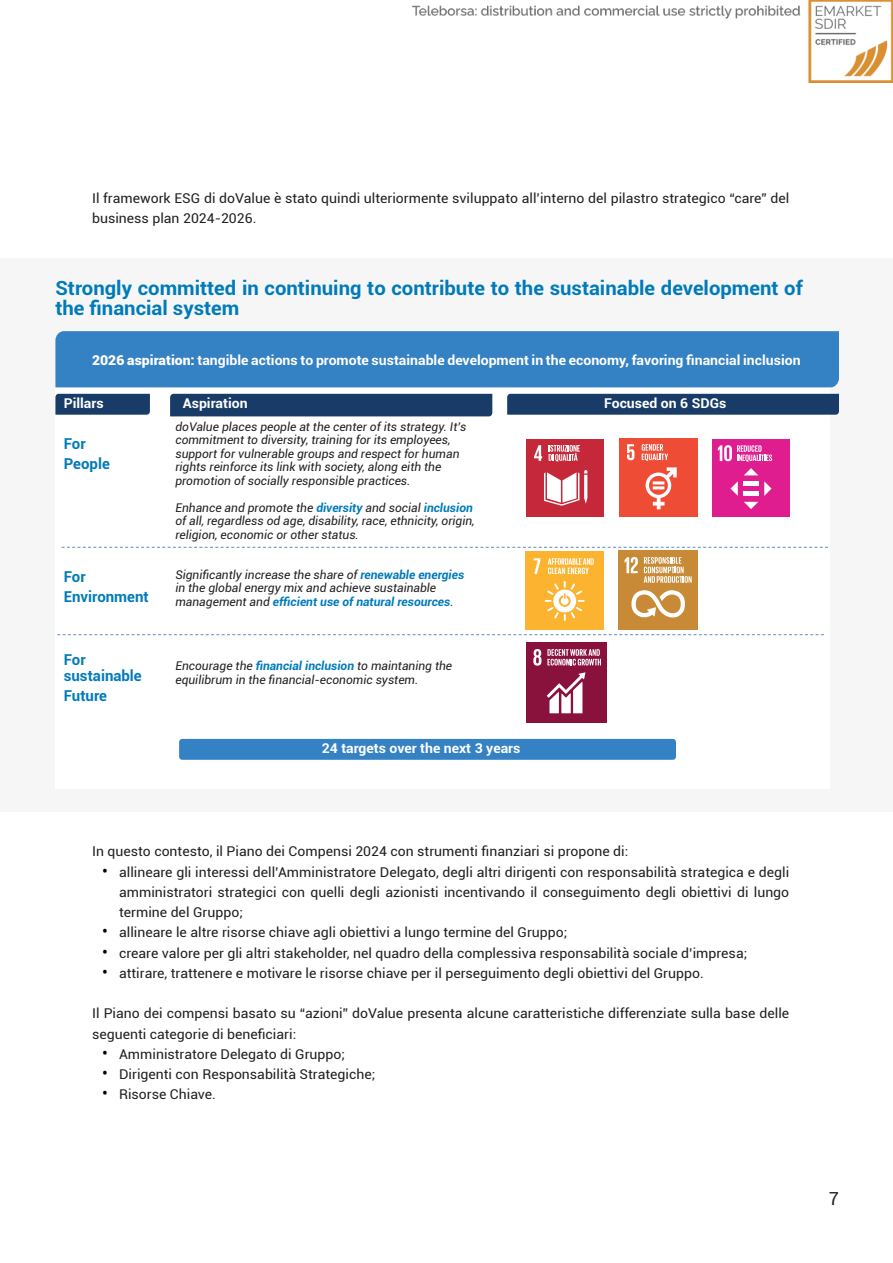
<style>
.page{position:relative;width:893px;height:1263px;background:#fff}
.page>*{position:absolute;margin:0;border:0;box-sizing:border-box;transform-origin:0 0}
.t1{font:700 19.5px/20.2px "Roboto";color:#007bba;scale:1.04 1}
.t2{font:18px "Roboto";color:#231f20}
.t3{font:700 15px/20.2px "Roboto";color:#007bba}
.t4{font:13.5px/20.2px "Roboto";color:#231f20;scale:1.04 1}
.t5{font:700 13.5px "Roboto";color:#fff;scale:1.04 1}
.t6{font:italic 12px/13.5px "Roboto";color:#231f20}
.s1{font-weight:900}
.s2{font-weight:700;color:#007bba}
.s3{font-size:16.5px;color:#000001}
</style>
<div class="page">
<div style="left:0;top:259px;width:893px;height:553px;background:#f6f6f7"></div>
<div style="left:56px;top:382px;width:774px;height:407px;background:#fff"></div>
<div style="left:55px;top:331px;width:784px;height:56px;background:#3481c3"></div>
<svg style="left:62px;top:547px;width:766px;height:1px"></svg>
<div style="left:179px;top:739px;width:497px;height:21px;background:#3481c3;border-radius:3px"></div>
<div style="left:55px;top:394px;width:95px;height:21px;background:#183c67"></div>
<div style="left:170px;top:394px;width:322px;height:22px;background:#183c67"></div>
<div style="left:507px;top:394px;width:332px;height:21px;background:#183c67"></div>
<svg style="left:57px;top:634px;width:767px;height:1px"></svg>
<div style="left:526px;top:439px;width:78px;height:77px;background:#c52939"></div>
<svg style="left:534px;top:445px;width:8px;height:16px"></svg>
<svg style="left:544px;top:470px;width:43px;height:35px"></svg>
<svg style="left:549px;top:445px;width:31px;height:17px"></svg>
<div style="left:619px;top:438px;width:79px;height:78px;background:#ef4c36"></div>
<svg style="left:627px;top:444px;width:7px;height:16px"></svg>
<svg style="left:646px;top:467px;width:31px;height:42px"></svg>
<svg style="left:642px;top:444px;width:26px;height:17px"></svg>
<div style="left:712px;top:439px;width:78px;height:77px;background:#e01d8f"></div>
<svg style="left:718px;top:445px;width:54px;height:17px"></svg>
<svg style="left:730px;top:481px;width:8px;height:15px"></svg>
<svg style="left:764px;top:481px;width:7px;height:15px"></svg>
<svg style="left:744px;top:468px;width:14px;height:7px"></svg>
<svg style="left:744px;top:502px;width:14px;height:7px"></svg>
<hr style="left:743px;top:482px;width:16px;height:4px;background:#fff">
<hr style="left:743px;top:491px;width:16px;height:4px;background:#fff">
<div style="left:526px;top:552px;width:78px;height:78px;background:#fcb330"></div>
<svg style="left:534px;top:558px;width:6px;height:16px"></svg>
<svg style="left:548px;top:558px;width:46px;height:16px"></svg>
<svg style="left:545px;top:581px;width:40px;height:40px"></svg>
<div style="left:619px;top:550px;width:79px;height:80px;background:#c88a37"></div>
<svg style="left:625px;top:557px;width:13px;height:16px"></svg>
<svg style="left:631px;top:590px;width:54px;height:27px"></svg>
<svg style="left:644px;top:557px;width:48px;height:26px"></svg>
<div style="left:526px;top:642px;width:80px;height:81px;background:#89123d"></div>
<svg style="left:533px;top:649px;width:8px;height:17px"></svg>
<svg style="left:547px;top:672px;width:38px;height:41px"></svg>
<svg style="left:547px;top:649px;width:54px;height:16px"></svg>
<img style="left:413px;top:0;width:480px;height:82px">
<p class="t4" style="left:92px;top:187px;width:672px">Il framework ESG di doValue è stato quindi ulteriormente sviluppato all’interno del pilastro strategico “care” del business plan 2024-2026.</p>
<h1 class="t1" style="left:55px;top:277px;width:720px">Strongly committed in continuing to contribute to the sustainable development of the financial system</h1>
<p class="t5" style="left:92px;top:350px;width:683px"><span class="s1">2026 aspiration:</span> tangible actions to promote sustainable development in the economy, favoring financial inclusion</p>
<p class="t5" style="left:64px;top:394px;width:40px">Pillars</p>
<p class="t5" style="left:183px;top:394px;width:64px">Aspiration</p>
<p class="t5" style="left:604px;top:394px;width:119px">Focused on 6 SDGs</p>
<p class="t6" style="left:175px;top:419px;width:293px">doValue places people at the center of its strategy. It’s commitment to diversity, training for its employees, support for vulnerable groups and respect for human rights reinforce its link with society, along eith the promotion of socially responsible practices.</p>
<p class="t6" style="left:175px;top:500px;width:301px">Enhance and promote the <span class="s2">diversity</span> and social <span class="s2">inclusion </span>of all, regardless od age, disability, race, ethnicity, origin, religion, economic or other status.</p>
<p class="t6" style="left:175px;top:567px;width:290px">Significantly increase the share of <span class="s2">renewable energies </span>in the global energy mix and achieve sustainable management and <span class="s2">efficient use of natural resources</span>.</p>
<p class="t3" style="left:64px;top:433px;width:48px">For<br>People</p>
<p class="t3" style="left:64px;top:566px;width:87px">For<br>Environment</p>
<p class="t3" style="left:64px;top:650px;width:80px;line-height:16.5px">For sustainable</p>
<p class="t3" style="left:64px;top:684px;width:45px">Future</p>
<p class="t6" style="left:175px;top:659px;width:278px">Encourage the <span class="s2">financial inclusion</span> to maintaning the equilibrum in the financial-economic system.</p>
<p class="t5" style="left:322px;top:739px;width:192px">24 targets over the next 3 years</p>
<p class="t4" style="left:92px;top:841px;width:517px">In questo contesto, il Piano dei Compensi 2024 con strumenti finanziari si propone di:</p>
<p class="t4" style="left:119px;top:861px;width:646px;text-align:justify;text-indent:-17px"><span class="s3">•</span> allineare gli interessi dell’Amministratore Delegato, degli altri dirigenti con responsabilità strategica e degli amministratori strategici con quelli degli azionisti incentivando il conseguimento degli obiettivi di lungo termine del Gruppo;</p>
<p class="t4" style="left:102px;top:922px;width:449px"><span class="s3">•</span> allineare le altre risorse chiave agli obiettivi a lungo termine del Gruppo;</p>
<p class="t4" style="left:102px;top:942px;width:622px"><span class="s3">•</span> creare valore per gli altri stakeholder, nel quadro della complessiva responsabilità sociale d’impresa;</p>
<p class="t4" style="left:102px;top:962px;width:580px"><span class="s3">•</span> attirare, trattenere e motivare le risorse chiave per il perseguimento degli obiettivi del Gruppo.</p>
<p class="t4" style="left:92px;top:1003px;width:672px">Il Piano dei compensi basato su “azioni” doValue presenta alcune caratteristiche differenziate sulla base delle seguenti categorie di beneficiari:</p>
<p class="t4" style="left:102px;top:1043px;width:235px"><span class="s3">•</span> Amministratore Delegato di Gruppo;</p>
<p class="t4" style="left:102px;top:1064px;width:264px"><span class="s3">•</span> Dirigenti con Responsabilità Strategiche;</p>
<p class="t4" style="left:102px;top:1084px;width:111px"><span class="s3">•</span> Risorse Chiave.</p>
<h2 class="t2" style="left:829px;top:1186px;width:12px">7</h2>
</div>
